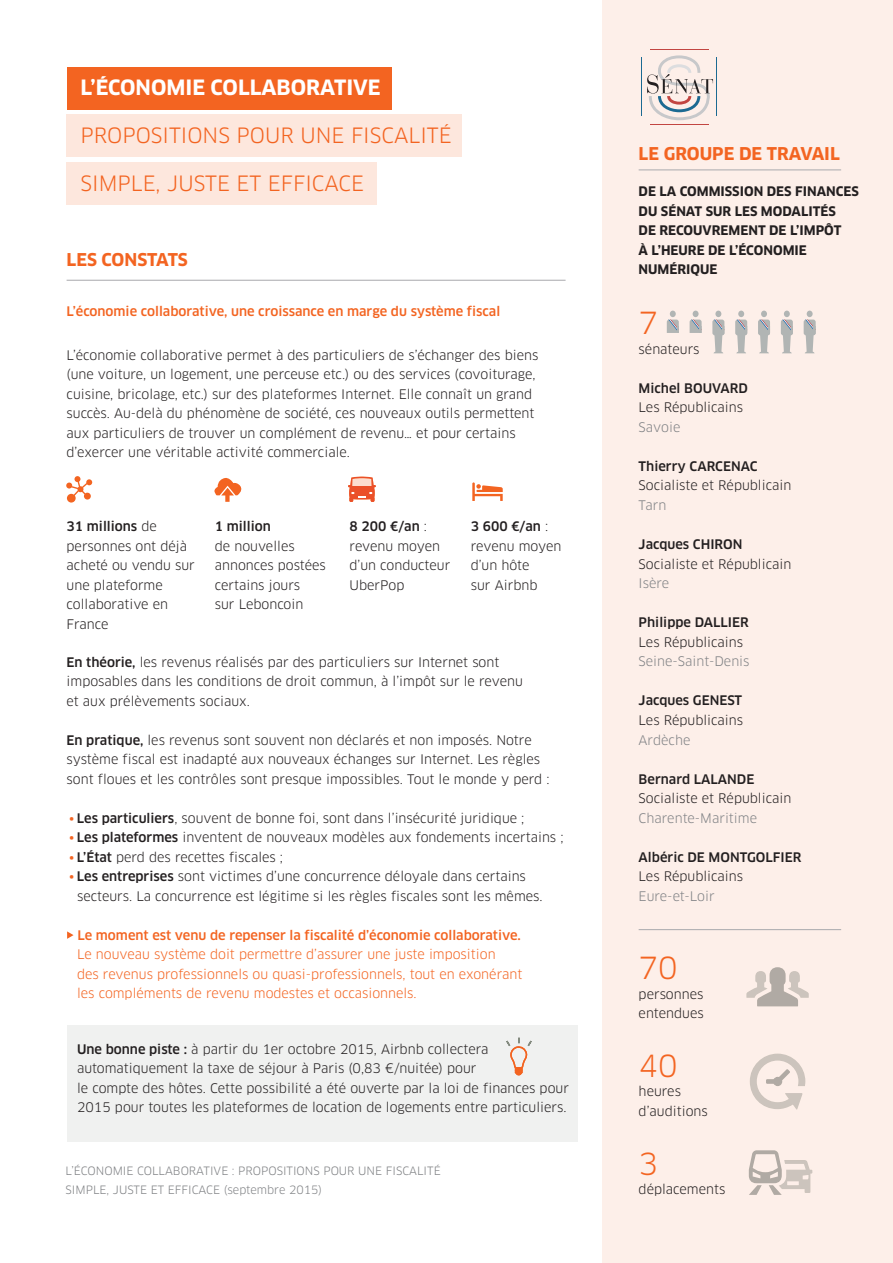
<style>
.page{position:relative;width:893px;height:1263px;background:#fff}
.page>*{position:absolute;margin:0;border:0;box-sizing:border-box;transform-origin:0 0}
.t1{font:29.7px "Clan";color:#f36421}
.t2{font:20.7px "Clan";color:#f36421}
.t3{font:700 20.7px "Clan";color:#fff}
.t4{font:17.25px "Clan Bold SC";color:#f36421}
.t5{font:12.9px/19.5px "Clan";color:#231f20}
.t6{font:12.9px/19.5px "Clan";color:#f36421}
.t7{font:500 12.9px "Clan";color:#f36421}
.t8{font:500 12.9px "Clan";color:#231f20}
.t9{font:700 12.9px/19.5px "Clan";color:#231f20}
.t10{font:12.9px "Clan";color:#808285}
.t11{font:11.25px/19.5px "Clan";color:#808285}
.s1{font-weight:500}
.s2{font-family:"Clan News";color:#f36421}
</style>
<div class="page">
<div style="left:603px;top:0;width:290px;height:1263px;background:#fdefe9"></div>
<hr style="left:639px;top:170px;width:202px;height:1px;background:#a8a9ad">
<hr style="left:639px;top:929px;width:202px;height:1px;background:#a8a9ad">
<svg style="left:746px;top:967px;width:63px;height:39px"></svg>
<svg style="left:750px;top:1054px;width:55px;height:56px"></svg>
<svg style="left:749px;top:1150px;width:63px;height:45px"></svg>
<svg style="left:667px;top:311px;width:12px;height:22px"></svg>
<svg style="left:690px;top:311px;width:12px;height:22px"></svg>
<svg style="left:712px;top:311px;width:12px;height:42px"></svg>
<svg style="left:735px;top:311px;width:12px;height:42px"></svg>
<svg style="left:758px;top:311px;width:12px;height:42px"></svg>
<svg style="left:781px;top:311px;width:12px;height:42px"></svg>
<svg style="left:804px;top:311px;width:12px;height:42px"></svg>
<div style="left:67px;top:1025px;width:511px;height:116px;background:#f0f1f0"></div>
<hr style="left:67px;top:280px;width:499px;height:1px;background:#a8a9ad">
<svg style="left:472px;top:482px;width:31px;height:19px"></svg>
<div style="left:67px;top:115px;width:395px;height:42px;background:#fde7dd"></div>
<div style="left:67px;top:162px;width:310px;height:43px;background:#fde7dd"></div>
<div style="left:67px;top:67px;width:325px;height:42px;background:#f36421"></div>
<svg style="left:647px;top:55px;width:66px;height:65px"></svg>
<hr style="left:650px;top:49px;width:59px;height:1px;background:#c24541">
<hr style="left:650px;top:124px;width:59px;height:1px;background:#c24541">
<hr style="left:716px;top:58px;width:1px;height:58px;background:#1c6a92">
<hr style="left:641px;top:58px;width:1px;height:58px;background:#1c6a92">
<svg style="left:214px;top:478px;width:28px;height:24px"></svg>
<svg style="left:66px;top:476px;width:26px;height:27px"></svg>
<svg style="left:67px;top:931px;width:7px;height:8px"></svg>
<svg style="left:506px;top:1038px;width:26px;height:38px"></svg>
<svg style="left:348px;top:477px;width:28px;height:25px"></svg>
<h2 class="t3" style="left:81px;top:75px;width:302px">L’ÉCONOMIE COLLABORATIVE</h2>
<h2 class="t2" style="left:81px;top:123px;width:373px">PROPOSITIONS POUR UNE FISCALITÉ</h2>
<h2 class="t2" style="left:81px;top:171px;width:285px">SIMPLE, JUSTE ET EFFICACE</h2>
<h3 class="t4" style="left:67px;top:249px;width:123px">LES CONSTATS</h3>
<p class="t7" style="left:67px;top:303px;width:435px">L’économie collaborative, une croissance en marge du système fiscal</p>
<p class="t5" style="left:67px;top:345px;width:473px">L’économie collaborative permet à des particuliers de s’échanger des biens (une voiture, un logement, une perceuse etc.) ou des services (covoiturage, cuisine, bricolage, etc.) sur des plateformes Internet. Elle connaît un grand succès. Au-delà du phénomène de société, ces nouveaux outils permettent aux particuliers de trouver un complément de revenu… et pour certains d’exercer une véritable activité commerciale.</p>
<p class="t5" style="left:67px;top:517px;width:130px"><span class="s1">31 millions</span> de personnes ont déjà acheté ou vendu sur une plateforme collaborative en<br>France</p>
<p class="t8" style="left:215px;top:519px;width:58px">1 million</p>
<p class="t5" style="left:215px;top:537px;width:113px">de nouvelles annonces postées certains jours<br>sur Leboncoin</p>
<p class="t5" style="left:350px;top:517px;width:102px"><span class="s1">8 200 €/an</span> : revenu moyen d’un conducteur<br>UberPop</p>
<p class="t5" style="left:471px;top:517px;width:92px"><span class="s1">3 600 €/an</span> : revenu moyen d’un hôte<br>sur Airbnb</p>
<p class="t5" style="left:67px;top:652px;width:458px"><span class="s1">En théorie,</span> les revenus réalisés par des particuliers sur Internet sont imposables dans les conditions de droit commun, à l’impôt sur le revenu et aux prélèvements sociaux.</p>
<p class="t5" style="left:67px;top:730px;width:484px"><span class="s1">En pratique,</span> les revenus sont souvent non déclarés et non imposés. Notre système fiscal est inadapté aux nouveaux échanges sur Internet. Les règles sont floues et les contrôles sont presque impossibles. Tout le monde y perd :</p>
<p class="t5" style="left:69px;top:808px;width:457px"><span class="s2">•</span> <span class="s1">Les particuliers</span>, souvent de bonne foi, sont dans l’insécurité juridique ;</p>
<p class="t5" style="left:69px;top:828px;width:496px"><span class="s2">•</span> <span class="s1">Les plateformes</span> inventent de nouveaux modèles aux fondements incertains ;</p>
<p class="t5" style="left:69px;top:847px;width:215px"><span class="s2">•</span> <span class="s1">L’État</span> perd des recettes fiscales ;</p>
<p class="t5" style="left:77px;top:867px;width:467px;text-indent:-8px"><span class="s2">•</span> <span class="s1">Les entreprises</span> sont victimes d’une concurrence déloyale dans certains secteurs. La concurrence est légitime si les règles fiscales sont les mêmes.</p>
<p class="t7" style="left:78px;top:927px;width:445px">Le moment est venu de repenser la fiscalité d’économie collaborative.</p>
<p class="t6" style="left:77px;top:945px;width:447px">Le nouveau système doit permettre d’assurer une juste imposition<br>des revenus professionnels ou quasi-professionnels, tout en exonérant les compléments de revenu modestes et occasionnels.</p>
<p class="t5" style="left:77px;top:1039px;width:493px"><span class="s1">Une bonne piste :</span> à partir du 1er octobre 2015, Airbnb collectera automatiquement la taxe de séjour à Paris (0,83 €/nuitée) pour<br>le compte des hôtes. Cette possibilité a été ouverte par la loi de finances pour 2015 pour toutes les plateformes de location de logements entre particuliers.</p>
<p class="t11" style="left:66px;top:1161px;width:377px">L’ÉCONOMIE COLLABORATIVE : PROPOSITIONS POUR UNE FISCALITÉ<br>SIMPLE, JUSTE ET EFFICACE (septembre 2015)</p>
<h3 class="t4" style="left:639px;top:143px;width:203px">LE GROUPE DE TRAVAIL</h3>
<p class="t9" style="left:639px;top:182px;width:222px">DE LA COMMISSION DES FINANCES<br>DU SÉNAT SUR LES MODALITÉS<br>DE RECOUVREMENT DE L’IMPÔT<br>À L’HEURE DE L’ÉCONOMIE<br>NUMÉRIQUE</p>
<h1 class="t1" style="left:639px;top:305px;width:21px">7</h1>
<p class="t5" style="left:639px;top:339px;width:62px">sénateurs</p>
<p class="t8" style="left:639px;top:380px;width:111px">Michel BOUVARD</p>
<p class="t5" style="left:639px;top:398px;width:106px">Les Républicains</p>
<p class="t10" style="left:639px;top:419px;width:43px">Savoie</p>
<p class="t8" style="left:639px;top:458px;width:120px">Thierry CARCENAC</p>
<p class="t5" style="left:639px;top:476px;width:154px">Socialiste et Républicain</p>
<p class="t10" style="left:639px;top:497px;width:29px">Tarn</p>
<p class="t8" style="left:639px;top:536px;width:105px">Jacques CHIRON</p>
<p class="t5" style="left:639px;top:554px;width:154px">Socialiste et Républicain</p>
<p class="t10" style="left:639px;top:575px;width:32px">Isère</p>
<p class="t8" style="left:639px;top:614px;width:112px">Philippe DALLIER</p>
<p class="t5" style="left:639px;top:632px;width:106px">Les Républicains</p>
<p class="t10" style="left:639px;top:654px;width:112px">Seine-Saint-Denis</p>
<p class="t8" style="left:639px;top:693px;width:105px">Jacques GENEST</p>
<p class="t5" style="left:639px;top:711px;width:106px">Les Républicains</p>
<p class="t10" style="left:639px;top:732px;width:53px">Ardèche</p>
<p class="t8" style="left:639px;top:771px;width:117px">Bernard LALANDE</p>
<p class="t5" style="left:639px;top:789px;width:154px">Socialiste et Républicain</p>
<p class="t10" style="left:639px;top:810px;width:120px">Charente-Maritime</p>
<p class="t8" style="left:639px;top:849px;width:164px">Albéric DE MONTGOLFIER</p>
<p class="t5" style="left:639px;top:867px;width:106px">Les Républicains</p>
<p class="t10" style="left:639px;top:888px;width:78px">Eure-et-Loir</p>
<h1 class="t1" style="left:639px;top:950px;width:40px">70</h1>
<p class="t5" style="left:639px;top:984px;width:67px">personnes entendues</p>
<h1 class="t1" style="left:639px;top:1047px;width:40px">40</h1>
<p class="t5" style="left:639px;top:1082px;width:71px">heures d’auditions</p>
<h1 class="t1" style="left:639px;top:1145px;width:21px">3</h1>
<p class="t5" style="left:639px;top:1180px;width:88px">déplacements</p>
</div>
